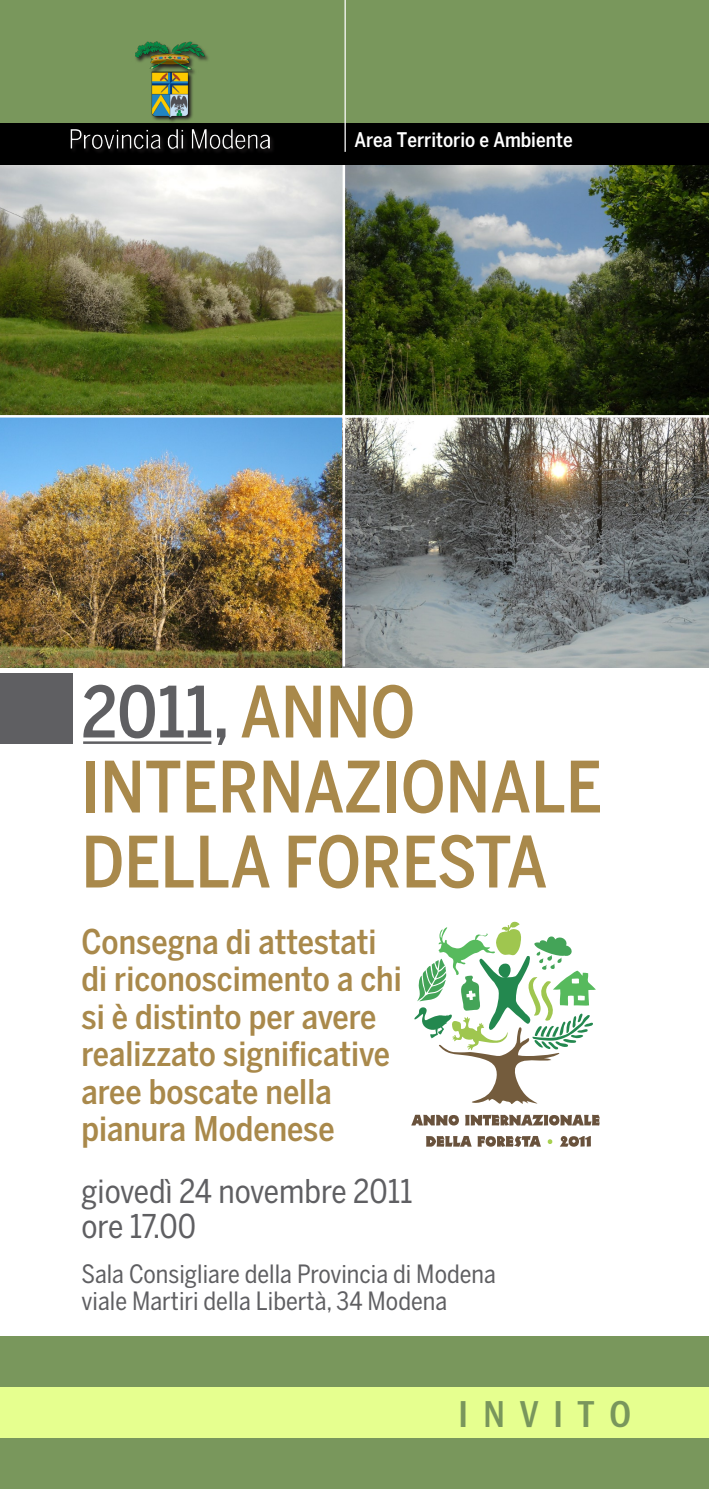
<style>
.page{position:relative;width:709px;height:1489px;background:#fff}
.page>*{position:absolute;margin:0;border:0;box-sizing:border-box;transform-origin:0 0}
.t1{font:500 70px/75px "Benton Sans Cond";color:#a9894b}
.t2{font:500 35px "Benton Sans Comp";color:#79965c;scale:1.2 1}
.t3{font:500 33.75px/37.5px "Benton Sans Cond";color:#a9894b}
.t4{font:32.5px/35px "Benton Sans Cond";color:#5f5f62}
.t5{font:25px/27.5px "Benton Sans Cond";color:#5f5f62}
.t6{font:500 20px "Benton Sans Cond";color:#fff}
.s1{color:#5f5f62}
</style>
<div class="page">
<img style="left:0;top:164px;width:342px;height:251px">
<img style="left:0;top:417px;width:342px;height:250px">
<img style="left:342px;top:417px;width:367px;height:250px">
<img style="left:345px;top:164px;width:364px;height:251px">
<hr style="left:342px;top:157px;width:3px;height:509px;background:#fff">
<div style="left:0;top:1336px;width:709px;height:152px;background:#79975c"></div>
<div style="left:0;top:0;width:709px;height:123px;background:#79975c"></div>
<div style="left:0;top:123px;width:709px;height:41px;background:#000"></div>
<hr style="left:344px;top:0;width:2px;height:152px;background:#fff">
<svg style="left:70px;top:42px;width:205px;height:112px;background:#272f1e"></svg>
<img style="left:71px;top:42px;width:199px;height:107px">
<div style="left:0;top:1387px;width:709px;height:50px;background:#e6ff8f"></div>
<div style="left:0;top:673px;width:73px;height:71px;background:#5f5f62"></div>
<hr style="left:83px;top:741px;width:128px;height:3px;background:#5f5f62">
<svg style="left:547px;top:1139px;width:5px;height:4px"></svg>
<svg style="left:414px;top:921px;width:182px;height:183px"></svg>
<svg style="left:411px;top:1114px;width:48px;height:11px"></svg>
<svg style="left:465px;top:1114px;width:135px;height:11px"></svg>
<svg style="left:426px;top:1136px;width:45px;height:10px"></svg>
<svg style="left:477px;top:1136px;width:64px;height:10px"></svg>
<svg style="left:560px;top:1136px;width:31px;height:10px"></svg>
<p class="t6" style="left:354px;top:128px;width:220px">Area Territorio e Ambiente</p>
<h1 class="t1" style="left:81px;top:674px;width:522px"><span class="s1">2011,</span> ANNO<br>INTERNAZIONALE<br>DELLA FORESTA</h1>
<p class="t3" style="left:81px;top:922px;width:322px">Consegna di attestati di riconoscimento a chi si è distinto per avere realizzato significative aree boscate nella pianura Modenese</p>
<p class="t4" style="left:81px;top:1173px;width:332px">giovedì 24 novembre 2011 ore 17.00</p>
<p class="t5" style="left:81px;top:1259px;width:416px">Sala Consigliare della Provincia di Modena viale Martiri della Libertà, 34 Modena</p>
<p class="t2" style="left:458px;top:1393px;width:145px">I N V I T O</p>
</div>
